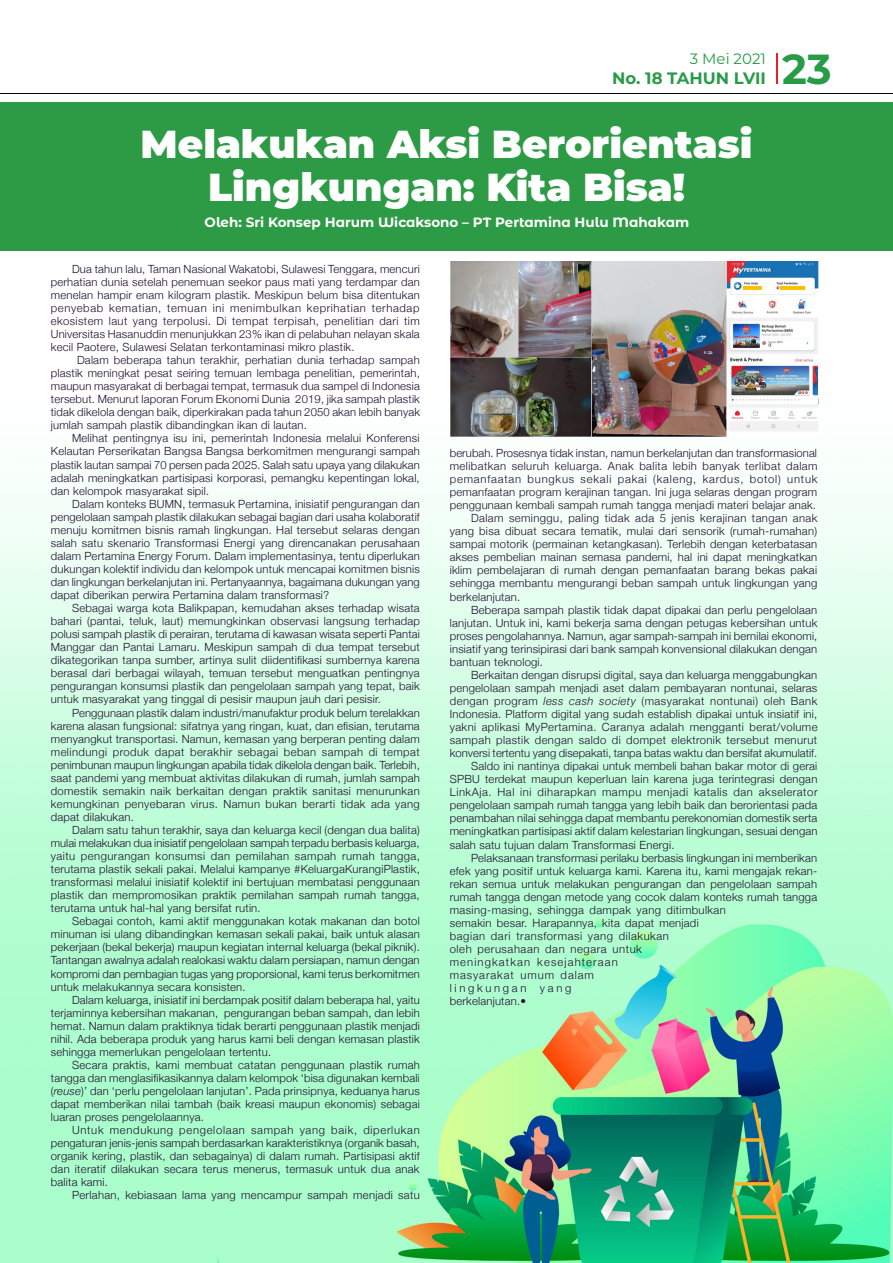
<style>
.page{position:relative;width:893px;height:1263px;background:#fff}
.page>*{position:absolute;margin:0;border:0;box-sizing:border-box;transform-origin:0 0}
.t1{font:700 42px "Montserrat";color:#289b47}
.isi_a3{font:900 39px "Montserrat";color:#fff}
.t2{font:700 16.5px "Montserrat";color:#289b47}
.t3{font:15px "Montserrat";color:#289b47}
.isi_a3-2{font:700 13.5px "Montserrat Alternates";color:#fff}
.isi_a3-3{font:300 11.25px/13px "Helvetica Neue";letter-spacing:.02em;color:#1f0d2e;text-align:justify}
.s1{font-style:italic}
</style>
<div class="page">
<img style="left:0;top:102px;width:893px;height:1161px">
<hr style="left:776px;top:53px;width:2px;height:31px;background:#ee1d23">
<hr style="left:0;top:93px;width:893px;height:1px;background:#040503">
<div style="left:1px;top:103px;width:892px;height:148px;background:#2d9b45"></div>
<img style="left:450px;top:262px;width:369px;height:175px">
<svg style="left:409px;top:919px;width:484px;height:344px;background:#75cf99"></svg>
<p class="t3" style="left:690px;top:49px;width:78px">3 Mei 2021</p>
<p class="t2" style="left:612px;top:66px;width:155px">No. 18 TAHUN LVII</p>
<p class="t1" style="left:782px;top:39px;width:51px">23</p>
<p class="isi_a3" style="left:141px;top:115px;width:613px">Melakukan Aksi Berorientasi</p>
<p class="isi_a3" style="left:208px;top:158px;width:479px">Lingkungan: Kita Bisa!</p>
<p class="isi_a3-2" style="left:205px;top:212px;width:486px">Oleh: Sri Konsep Harum Wicaksono – PT Pertamina Hulu Mahakam</p>
<p class="isi_a3-3" style="left:51px;top:261px;width:371px;text-indent:21px">Dua tahun lalu, Taman Nasional Wakatobi, Sulawesi Tenggara, mencuri perhatian dunia setelah penemuan seekor paus mati yang terdampar dan menelan hampir enam kilogram plastik. Meskipun belum bisa ditentukan penyebab kematian, temuan ini menimbulkan keprihatian terhadap ekosistem laut yang terpolusi. Di tempat terpisah, penelitian dari tim Universitas Hasanuddin menunjukkan 23% ikan di pelabuhan nelayan skala kecil Paotere, Sulawesi Selatan terkontaminasi mikro plastik.</p>
<p class="isi_a3-3" style="left:51px;top:353px;width:371px;text-indent:26px">Dalam beberapa tahun terakhir, perhatian dunia terhadap sampah plastik meningkat pesat seiring temuan lembaga penelitian, pemerintah, maupun masyarakat di berbagai tempat, termasuk dua sampel di Indonesia tersebut. Menurut laporan Forum Ekonomi Dunia 2019, jika sampah plastik tidak dikelola dengan baik, diperkirakan pada tahun 2050 akan lebih banyak jumlah sampah plastik dibandingkan ikan di lautan.</p>
<p class="isi_a3-3" style="left:51px;top:431px;width:370px;text-indent:21px">Melihat pentingnya isu ini, pemerintah Indonesia melalui Konferensi Kelautan Perserikatan Bangsa Bangsa berkomitmen mengurangi sampah plastik lautan sampai 70 persen pada 2025. Salah satu upaya yang dilakukan adalah meningkatkan partisipasi korporasi, pemangku kepentingan lokal, dan kelompok masyarakat sipil.</p>
<p class="isi_a3-3" style="left:51px;top:496px;width:371px;text-indent:21px">Dalam konteks BUMN, termasuk Pertamina, inisiatif pengurangan dan pengelolaan sampah plastik dilakukan sebagai bagian dari usaha kolaboratif menuju komitmen bisnis ramah lingkungan. Hal tersebut selaras dengan salah satu skenario Transformasi Energi yang direncanakan perusahaan dalam Pertamina Energy Forum. Dalam implementasinya, tentu diperlukan dukungan kolektif individu dan kelompok untuk mencapai komitmen bisnis dan lingkungan berkelanjutan ini. Pertanyaannya, bagaimana dukungan yang dapat diberikan perwira Pertamina dalam transformasi?</p>
<p class="isi_a3-3" style="left:51px;top:601px;width:371px;text-indent:21px">Sebagai warga kota Balikpapan, kemudahan akses terhadap wisata bahari (pantai, teluk, laut) memungkinkan observasi langsung terhadap polusi sampah plastik di perairan, terutama di kawasan wisata seperti Pantai Manggar dan Pantai Lamaru. Meskipun sampah di dua tempat tersebut dikategorikan tanpa sumber, artinya sulit diidentifikasi sumbernya karena berasal dari berbagai wilayah, temuan tersebut menguatkan pentingnya pengurangan konsumsi plastik dan pengelolaan sampah yang tepat, baik untuk masyarakat yang tinggal di pesisir maupun jauh dari pesisir.</p>
<p class="isi_a3-3" style="left:51px;top:705px;width:370px;text-indent:21px">Penggunaan plastik dalam industri/manufaktur produk belum terelakkan karena alasan fungsional: sifatnya yang ringan, kuat, dan efisian, terutama menyangkut transportasi. Namun, kemasan yang berperan penting dalam melindungi produk dapat berakhir sebagai beban sampah di tempat penimbunan maupun lingkungan apabila tidak dikelola dengan baik. Terlebih, saat pandemi yang membuat aktivitas dilakukan di rumah, jumlah sampah domestik semakin naik berkaitan dengan praktik sanitasi menurunkan kemungkinan penyebaran virus. Namun bukan berarti tidak ada yang dapat dilakukan.</p>
<p class="isi_a3-3" style="left:51px;top:823px;width:371px;text-indent:21px">Dalam satu tahun terakhir, saya dan keluarga kecil (dengan dua balita) mulai melakukan dua inisiatif pengelolaan sampah terpadu berbasis keluarga, yaitu pengurangan konsumsi dan pemilahan sampah rumah tangga, terutama plastik sekali pakai. Melalui kampanye #KeluargaKurangiPlastik, transformasi melalui inisiatif kolektif ini bertujuan membatasi penggunaan plastik dan mempromosikan praktik pemilahan sampah rumah tangga, terutama untuk hal-hal yang bersifat rutin.</p>
<p class="isi_a3-3" style="left:51px;top:914px;width:370px;text-indent:21px">Sebagai contoh, kami aktif menggunakan kotak makanan dan botol minuman isi ulang dibandingkan kemasan sekali pakai, baik untuk alasan pekerjaan (bekal bekerja) maupun kegiatan internal keluarga (bekal piknik).<br>Tantangan awalnya adalah realokasi waktu dalam persiapan, namun dengan kompromi dan pembagian tugas yang proporsional, kami terus berkomitmen untuk melakukannya secara konsisten.</p>
<p class="isi_a3-3" style="left:51px;top:992px;width:371px;text-indent:21px">Dalam keluarga, inisiatif ini berdampak positif dalam beberapa hal, yaitu terjaminnya kebersihan makanan, pengurangan beban sampah, dan lebih hemat. Namun dalam praktiknya tidak berarti penggunaan plastik menjadi nihil. Ada beberapa produk yang harus kami beli dengan kemasan plastik sehingga memerlukan pengelolaan tertentu.</p>
<p class="isi_a3-3" style="left:51px;top:1057px;width:370px;text-indent:21px">Secara praktis, kami membuat catatan penggunaan plastik rumah tangga dan menglasifikasikannya dalam kelompok ‘bisa digunakan kembali (<span class="s1">reuse</span>)’ dan ‘perlu pengelolaan lanjutan’. Pada prinsipnya, keduanya harus dapat memberikan nilai tambah (baik kreasi maupun ekonomis) sebagai luaran proses pengelolaannya.</p>
<p class="isi_a3-3" style="left:51px;top:1123px;width:370px;text-indent:21px">Untuk mendukung pengelolaan sampah yang baik, diperlukan pengaturan jenis-jenis sampah berdasarkan karakteristiknya (organik basah, organik kering, plastik, dan sebagainya) di dalam rumah. Partisipasi aktif dan iteratif dilakukan secara terus menerus, termasuk untuk dua anak balita kami.</p>
<p class="isi_a3-3" style="left:72px;top:1188px;width:349px">Perlahan, kebiasaan lama yang mencampur sampah menjadi satu</p>
<p class="isi_a3-3" style="left:450px;top:446px;width:369px">berubah. Prosesnya tidak instan, namun berkelanjutan dan transformasional melibatkan seluruh keluarga. Anak balita lebih banyak terlibat dalam pemanfaatan bungkus sekali pakai (kaleng, kardus, botol) untuk pemanfaatan program kerajinan tangan. Ini juga selaras dengan program penggunaan kembali sampah rumah tangga menjadi materi belajar anak.</p>
<p class="isi_a3-3" style="left:450px;top:511px;width:369px;text-indent:21px">Dalam seminggu, paling tidak ada 5 jenis kerajinan tangan anak yang bisa dibuat secara tematik, mulai dari sensorik (rumah-rumahan) sampai motorik (permainan ketangkasan). Terlebih dengan keterbatasan akses pembelian mainan semasa pandemi, hal ini dapat meningkatkan iklim pembelajaran di rumah dengan pemanfaatan barang bekas pakai sehingga membantu mengurangi beban sampah untuk lingkungan yang berkelanjutan.</p>
<p class="isi_a3-3" style="left:450px;top:602px;width:369px;text-indent:21px">Beberapa sampah plastik tidak dapat dipakai dan perlu pengelolaan lanjutan. Untuk ini, kami bekerja sama dengan petugas kebersihan untuk proses pengolahannya. Namun, agar sampah-sampah ini bernilai ekonomi, insiatif yang terinsipirasi dari bank sampah konvensional dilakukan dengan bantuan teknologi.</p>
<p class="isi_a3-3" style="left:450px;top:667px;width:369px;text-indent:21px">Berkaitan dengan disrupsi digital, saya dan keluarga menggabungkan pengelolaan sampah menjadi aset dalam pembayaran nontunai, selaras dengan program <span class="s1">less cash society</span> (masyarakat nontunai) oleh Bank Indonesia. Platform digital yang sudah establish dipakai untuk insiatif ini, yakni aplikasi MyPertamina. Caranya adalah mengganti berat/volume sampah plastik dengan saldo di dompet elektronik tersebut menurut konversi tertentu yang disepakati, tanpa batas waktu dan bersifat akumulatif.</p>
<p class="isi_a3-3" style="left:450px;top:759px;width:369px;text-indent:21px">Saldo ini nantinya dipakai untuk membeli bahan bakar motor di gerai SPBU terdekat maupun keperluan lain karena juga terintegrasi dengan LinkAja. Hal ini diharapkan mampu menjadi katalis dan akselerator pengelolaan sampah rumah tangga yang lebih baik dan berorientasi pada penambahan nilai sehingga dapat membantu perekonomian domestik serta meningkatkan partisipasi aktif dalam kelestarian lingkungan, sesuai dengan salah satu tujuan dalam Transformasi Energi.</p>
<p class="isi_a3-3" style="left:450px;top:850px;width:369px;text-align:left;text-indent:21px">Pelaksanaan transformasi perilaku berbasis lingkungan ini memberikan efek yang positif untuk keluarga kami. Karena itu, kami mengajak rekan&shy;rekan semua untuk melakukan pengurangan dan pengelolaan sampah rumah tangga dengan metode yang cocok dalam konteks rumah tangga masing-masing, sehingga dampak yang ditimbulkan<br>semakin besar. Harapannya, kita dapat menjadi<br>bagian dari transformasi yang dilakukan<br>oleh perusahaan dan negara untuk<br>meningkatkan kesejahteraan<br>masyarakat umum dalam<br>lingkungan yang<br>berkelanjutan.•</p>
</div>
